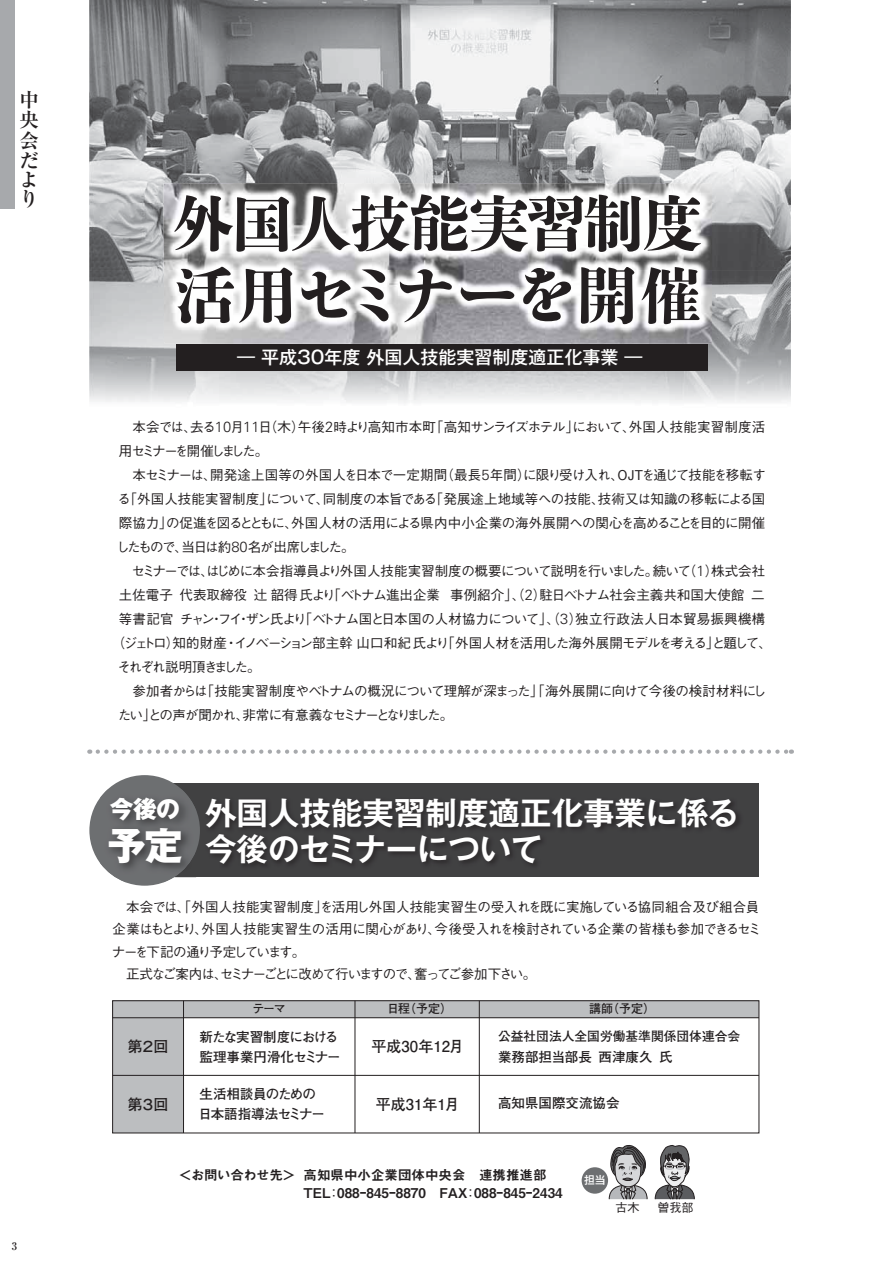
<style>
.page{position:relative;width:893px;height:1263px;background:#fff}
.page>*{position:absolute;margin:0;border:0;box-sizing:border-box;transform-origin:0 0}
.t1{font:61.5px/72px "Shuei Shogo M Std H 90 pv RKSJ H";letter-spacing:-.04em;color:#231f20}
.t2{font:37.8px "Gothic MB101 Pro Heavy 90 pv RKSJ H";color:#fff}
.t3{font:31.5px/36px "Gothic MB101 Pro De Bold 90 pv RKSJ H";color:#fff}
.t4{font:23.85px "Gothic MB101 Pro Heavy 90 pv RKSJ H";color:#fff}
.t5{font:19.5px/20px "Ryumin Pro Bold 90 pv RKSJ H";color:#231f20}
.t6{font:18px "Gothic MB101 Pro Medium 90 pv RKSJ H";color:#fff}
.t7{font:15px "Futo Go B101 Pro Bold 90 pv RKSJ H";color:#231f20}
.t8{font:13.5px/22.5px "Gothic BBB Pro Medium 90 pv RKSJ H";letter-spacing:-.05em;color:#231f20}
.t9{font:13.5px/18.8px "Midashi Go Pro MB31 90 pv RKSJ H";color:#231f20}
.t10{font:13.5px "Gothic BBB Pro Medium 90 pv RKSJ H";letter-spacing:-.08em;color:#231f20}
.t11{font:13.5px "Gothic BBB Pro Medium 90 pv RKSJ H";letter-spacing:-.015em;color:#231f20}
.t12{font:13.5px "Gothic BBB Pro Medium 90 pv RKSJ H";letter-spacing:.005em;color:#231f20}
.t13{font:13.5px "Gothic BBB Pro Medium 90 pv RKSJ H";letter-spacing:-.02em;color:#231f20}
.t14{font:13.5px "Gothic BBB Pro Medium 90 pv RKSJ H";color:#231f20}
.t15{font:13.5px "Gothic BBB Pro Medium 90 pv RKSJ H";letter-spacing:-.13em;color:#231f20}
.t16{font:13.5px "Gothic BBB Pro Medium 90 pv RKSJ H";letter-spacing:-.115em;color:#231f20}
.t17{font:13.5px/19.5px "Futo Go B101 Pro Bold 90 pv RKSJ H";letter-spacing:-.05em;color:#231f20}
.t18{font:13.5px "Futo Go B101 Pro Bold 90 pv RKSJ H";color:#231f20}
.t19{font:13.5px/19.5px "Futo Go B101 Pro Bold 90 pv RKSJ H";letter-spacing:-.045em;color:#231f20}
.t20{font:13.5px "Gothic BBB Pro Medium 90 pv RKSJ H";letter-spacing:-.205em;color:#231f20}
.t21{font:12.75px "Futo Go B101 Pro Bold 90 pv RKSJ H";color:#231f20}
.t22{font:12px "Futo Go B101 Pro Bold 90 pv RKSJ H";letter-spacing:-.04em;color:#231f20}
.t23{font:12px "Gothic BBB Pro Medium 90 pv RKSJ H";color:#231f20}
.t24{font:10.8px "Gothic MB101 Pro Medium 90 pv RKSJ H";color:#fff}
.t25{font:10.5px "Ryumin Pro Bold 90 pv RKSJ H";color:#231f20}
.s1{font-family:"Ryumin Std Ex Heavy KO 90 pv RKSJ H"}
.s2{font-family:"Univers 45";font-weight:300;font-size:14.7px}
.s3{font-family:"Gothic BBB Pro Medium 90 pv RKSJ H"}
</style>
<div class="page">
<div style="left:0;top:0;width:14px;height:209px;background:#a7a9ac"></div>
<div style="left:113px;top:1001px;width:646px;height:17px;background:#bcbec0"></div>
<div style="left:113px;top:1001px;width:71px;height:132px;background:#bcbec0"></div>
<svg style="left:172px;top:784px;width:586px;height:93px;background:#3c3b3c"></svg>
<img style="left:89px;top:0;width:702px;height:204px">
<img style="left:89px;top:204px;width:75px;height:67px">
<img style="left:713px;top:204px;width:78px;height:67px">
<img style="left:89px;top:271px;width:108px;height:131px">
<img style="left:683px;top:271px;width:108px;height:131px">
<img style="left:197px;top:344px;width:486px;height:59px">
<img style="left:164px;top:183px;width:548px;height:161px">
<img style="left:164px;top:271px;width:1px;height:70px">
<img style="left:165px;top:185px;width:548px;height:156px">
<div style="left:112px;top:1000px;width:647px;height:133px;border:1px solid #231f20"></div>
<svg style="left:98px;top:749px;width:694px;height:5px"></svg>
<div style="left:89px;top:775px;width:111px;height:111px;background:#6d6f71;border-radius:50%"></div>
<img style="left:100px;top:790px;width:96px;height:92px">
<hr style="left:113px;top:1017px;width:646px;height:1px;background:#231f20">
<hr style="left:113px;top:1075px;width:646px;height:1px;background:#231f20">
<hr style="left:183px;top:1001px;width:1px;height:132px;background:#231f20">
<hr style="left:479px;top:1001px;width:1px;height:132px;background:#231f20">
<hr style="left:355px;top:1001px;width:1px;height:132px;background:#231f20">
<div style="left:177px;top:345px;width:531px;height:26px;background:#231f20"></div>
<div style="left:582px;top:1167px;width:26px;height:27px;background:#6d6f71;border-radius:50%"></div>
<svg style="left:655px;top:1145px;width:40px;height:55px"></svg>
<svg style="left:609px;top:1145px;width:38px;height:55px"></svg>
<p class="t5" style="left:20px;top:92px;width:20px">中央会だより</p>
<p class="t25" style="left:12px;top:1242px;width:7px">3</p>
<p class="t1" style="left:172px;top:196px;width:532px">外国人技能実習制度活用<span class="s1">セミナーを</span>開催</p>
<p class="t6" style="left:237px;top:351px;width:407px">― 平成30年度 外国人技能実習制度適正化事業 ―</p>
<p class="t8" style="left:119px;top:417px;width:648px">　本会では、去る<span class="s2">10</span>月<span class="s2">11</span>日（木）午後<span class="s2">2</span>時より高知市本町「高知サンライズホテル」において、外国人技能実習制度活</p>
<p class="t20" style="left:119px;top:446px;width:151px">用セミナーを開催しました。</p>
<p class="t8" style="left:119px;top:465px;width:648px">　本セミナーは、開発途上国等の外国人を日本で一定期間（最長<span class="s2">5</span>年間）に限り受け入れ、ＯＪＴを通じて技能を移転す</p>
<p class="t12" style="left:118px;top:494px;width:649px">る「外国人技能実習制度」について、同制度の本旨である「発展途上地域等への技能、技術又は知識の移転による国</p>
<p class="t13" style="left:119px;top:518px;width:648px">際協力」の促進を図るとともに、外国人材の活用による県内中小企業の海外展開への関心を高めることを目的に開催</p>
<p class="t15" style="left:116px;top:542px;width:240px">したもので、当日は約<span class="s2">80</span>名が出席しました。</p>
<p class="t8" style="left:119px;top:561px;width:648px">　セミナーでは、はじめに本会指導員より外国人技能実習制度の概要について説明を行いました。続いて（<span class="s2">1</span>）株式会社</p>
<p class="t14" style="left:119px;top:590px;width:647px">土佐電子代表取締役辻韶得氏より「ベトナム進出企業 事例紹介」（、<span class="s2">2</span>）駐日ベトナム社会主義共和国大使館二</p>
<p class="t11" style="left:119px;top:614px;width:648px">等書記官チャン・フイ・ザン氏より「ベトナム国と日本国の人材協力について」（、<span class="s2">3</span>）独立行政法人日本貿易振興機構</p>
<p class="t10" style="left:112px;top:638px;width:662px">（ジェトロ）知的財産・イノベーション部主幹山口和紀氏より「外国人材を活用した海外展開モデルを考える」と題して、</p>
<p class="t15" style="left:118px;top:662px;width:145px">それぞれ説明頂きました。</p>
<p class="t8" style="left:119px;top:681px;width:649px">　参加者からは「技能実習制度やベトナムの概況について理解が深まった」「海外展開に向けて今後の検討材料にし</p>
<p class="t16" style="left:118px;top:710px;width:337px">たい」との声が聞かれ、非常に有意義なセミナーとなりました。</p>
<p class="t4" style="left:110px;top:800px;width:72px">今後の</p>
<p class="t2" style="left:108px;top:831px;width:76px">予定</p>
<p class="t3" style="left:205px;top:799px;width:536px">外国人技能実習制度適正化事業に係る今後のセミナーについて</p>
<p class="t8" style="left:112px;top:897px;width:651px">　本会では、「外国人技能実習制度」を活用し外国人技能実習生の受入れを既に実施している協同組合及び組合員企業はもとより、外国人技能実習生の活用に関心があり、今後受入れを検討されている企業の皆様も参加できるセミナーを下記の通り予定しています。<br>　正式なご案内は、セミナーごとに改めて行いますので、奮ってご参加下さい。</p>
<p class="t22" style="left:252px;top:1004px;width:35px">テーマ</p>
<p class="t7" style="left:128px;top:1041px;width:42px">第２回</p>
<p class="t17" style="left:200px;top:1029px;width:143px">新たな実習制度における監理事業円滑化セミナー</p>
<p class="t19" style="left:198px;top:1086px;width:128px">生活相談員のための日本語指導法セミナー</p>
<p class="t22" style="left:387px;top:1004px;width:67px">日程（予定）</p>
<p class="t22" style="left:589px;top:1004px;width:68px">講師（予定）</p>
<p class="t21" style="left:498px;top:1032px;width:244px">公益社団法人全国労働基準関係団体連合会</p>
<p class="t18" style="left:498px;top:1051px;width:176px">業務部担当部長西津康久氏</p>
<p class="t7" style="left:372px;top:1041px;width:94px">平成30年12月</p>
<p class="t7" style="left:128px;top:1098px;width:42px">第３回</p>
<p class="t7" style="left:376px;top:1098px;width:85px">平成31年1月</p>
<p class="t18" style="left:498px;top:1098px;width:123px">高知県国際交流協会</p>
<p class="t9" style="left:304px;top:1167px;width:261px;text-indent:-125px">＜お問い合わせ先＞高知県中小企業団体中央会　連携推進部<br>TEL<span class="s3">：</span>088ｰ845ｰ8870　FAX<span class="s3">：</span>088ｰ845ｰ2434</p>
<p class="t24" style="left:584px;top:1176px;width:23px">担当</p>
<p class="t23" style="left:616px;top:1203px;width:25px">古木</p>
<p class="t23" style="left:657px;top:1203px;width:37px">曽我部</p>
</div>
